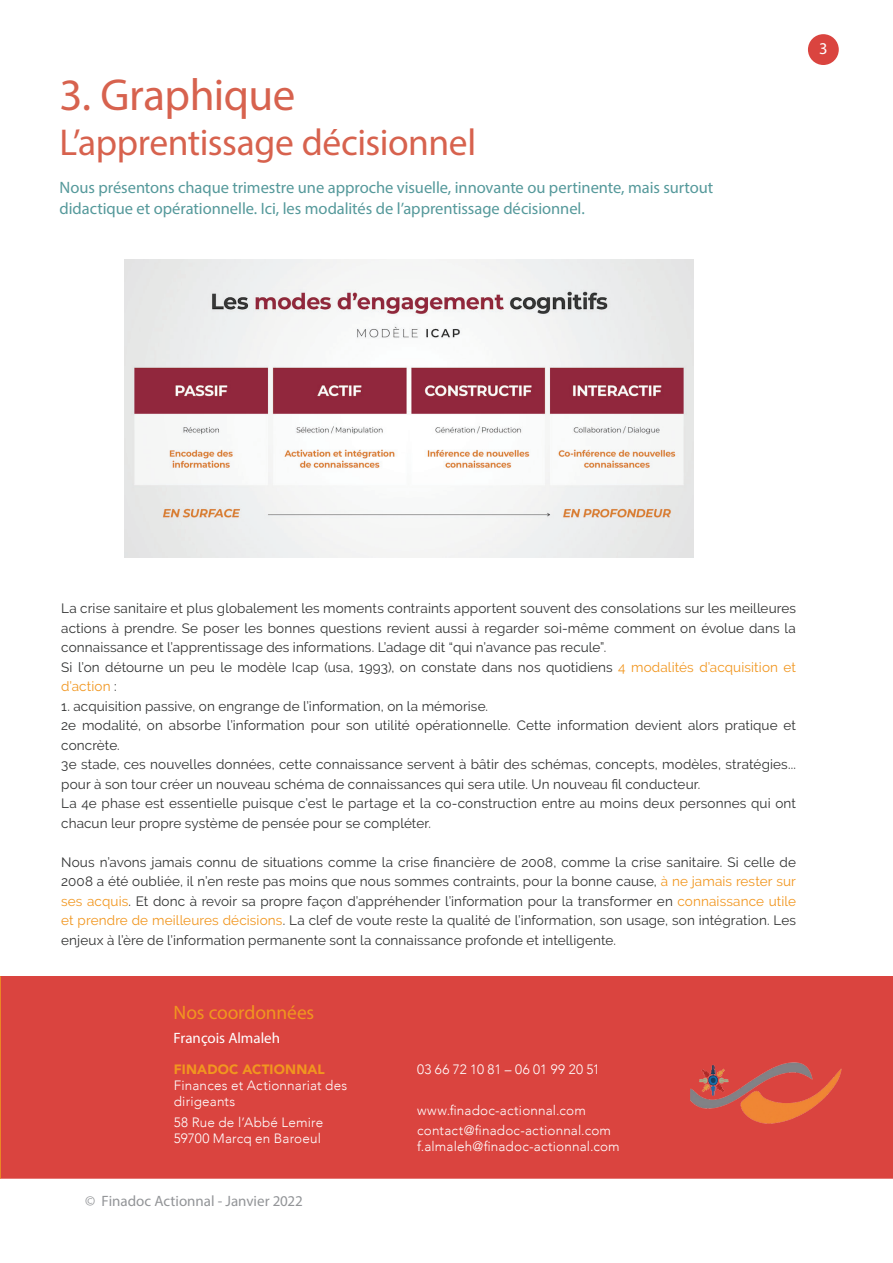
<style>
.page{position:relative;width:893px;height:1263px;background:#fff}
.page>*{position:absolute;margin:0;border:0;box-sizing:border-box;transform-origin:0 0}
.t1{font:45px "Myriad Pro";letter-spacing:-.01em;color:#d7624e}
.t2{font:37.5px "Myriad Pro";letter-spacing:-.01em;color:#d7624e}
.t3{font:19.5px "Myriad Pro";letter-spacing:-.005em;color:#f1961f}
.t4{font:16.5px/21px "Myriad Pro";letter-spacing:-.005em;color:#55999b}
.t5{font:15px "Myriad Pro";color:#939598}
.t6{font:15px "Myriad Pro";color:#fff}
.t7{font:13.5px/19.5px "Raleway";letter-spacing:.01em;color:#313232}
.t8{font:300 13.5px/16.2px "Avenir";letter-spacing:.015em;color:#fff}
.t9{font:900 13.5px "Avenir";letter-spacing:.01em;color:#f1961f}
.s1{color:#f1961f}
</style>
<div class="page">
<div style="left:808px;top:34px;width:31px;height:31px;background:#da443f;border-radius:50%"></div>
<div style="left:1px;top:976px;width:892px;height:203px;background:#da443f"></div>
<svg style="left:0;top:976px;width:1px;height:203px"></svg>
<img style="left:691px;top:1062px;width:152px;height:62px">
<img style="left:124px;top:260px;width:570px;height:298px">
<h1 class="t1" style="left:60px;top:67px;width:237px">3. Graphique</h1>
<h2 class="t2" style="left:60px;top:120px;width:418px">L’apprentissage décisionnel</h2>
<p class="t4" style="left:60px;top:177px;width:655px">Nous présentons chaque trimestre une approche visuelle, innovante ou pertinente, mais surtout didactique et opérationnelle. Ici, les modalités de l’apprentissage décisionnel.</p>
<p class="t7" style="left:61px;top:599px;width:736px">La crise sanitaire et plus globalement les moments contraints apportent souvent des consolations sur les meilleures actions à prendre. Se poser les bonnes questions revient aussi à regarder soi-même comment on évolue dans la connaissance et l’apprentissage des informations. L’adage dit “qui n’avance pas recule”.<br>Si l’on détourne un peu le modèle Icap (usa, 1993), on constate dans nos quotidiens <span class="s1">4 modalités d’acquisition et d’action</span> :</p>
<p class="t7" style="left:61px;top:696px;width:736px">1. acquisition passive, on engrange de l’information, on la mémorise.<br>2e modalité, on absorbe l’information pour son utilité opérationnelle. Cette information devient alors pratique et concrète.<br>3e stade, ces nouvelles données, cette connaissance servent à bâtir des schémas, concepts, modèles, stratégies... pour à son tour créer un nouveau schéma de connaissances qui sera utile. Un nouveau fil conducteur.<br>La 4e phase est essentielle puisque c’est le partage et la co-construction entre au moins deux personnes qui ont chacun leur propre système de pensée pour se compléter.</p>
<p class="t7" style="left:61px;top:852px;width:736px;text-align:justify">Nous n’avons jamais connu de situations comme la crise financière de 2008, comme la crise sanitaire. Si celle de 2008 a été oubliée, il n’en reste pas moins que nous sommes contraints, pour la bonne cause, <span class="s1">à ne jamais rester sur ses acquis</span>. Et donc à revoir sa propre façon d’appréhender l’information pour la transformer en <span class="s1">connaissance utile et prendre de meilleures décisions</span>. La clef de voute reste la qualité de l’information, son usage, son intégration. Les enjeux à l’ère de l’information permanente sont la connaissance profonde et intelligente.</p>
<h3 class="t3" style="left:174px;top:1000px;width:142px">Nos coordonnées</h3>
<p class="t6" style="left:174px;top:1028px;width:108px">François Almaleh</p>
<p class="t9" style="left:174px;top:1057px;width:153px">FINADOC ACTIONNAL</p>
<p class="t8" style="left:174px;top:1077px;width:175px">Finances et Actionnariat des dirigeants</p>
<p class="t8" style="left:174px;top:1114px;width:151px">58 Rue de l’Abbé Lemire<br>59700 Marcq en Baroeul</p>
<p class="t5" style="left:85px;top:1192px;width:219px">© Finadoc Actionnal - Janvier 2022</p>
<p class="t8" style="left:417px;top:1061px;width:184px">03 66 72 10 81 – 06 01 99 20 51</p>
<p class="t8" style="left:417px;top:1100px;width:195px;line-height:20.4px">www.finadoc-actionnal.com contact@finadoc-actionnal.com</p>
<p class="t8" style="left:417px;top:1138px;width:204px">f.almaleh@finadoc-actionnal.com</p>
</div>
